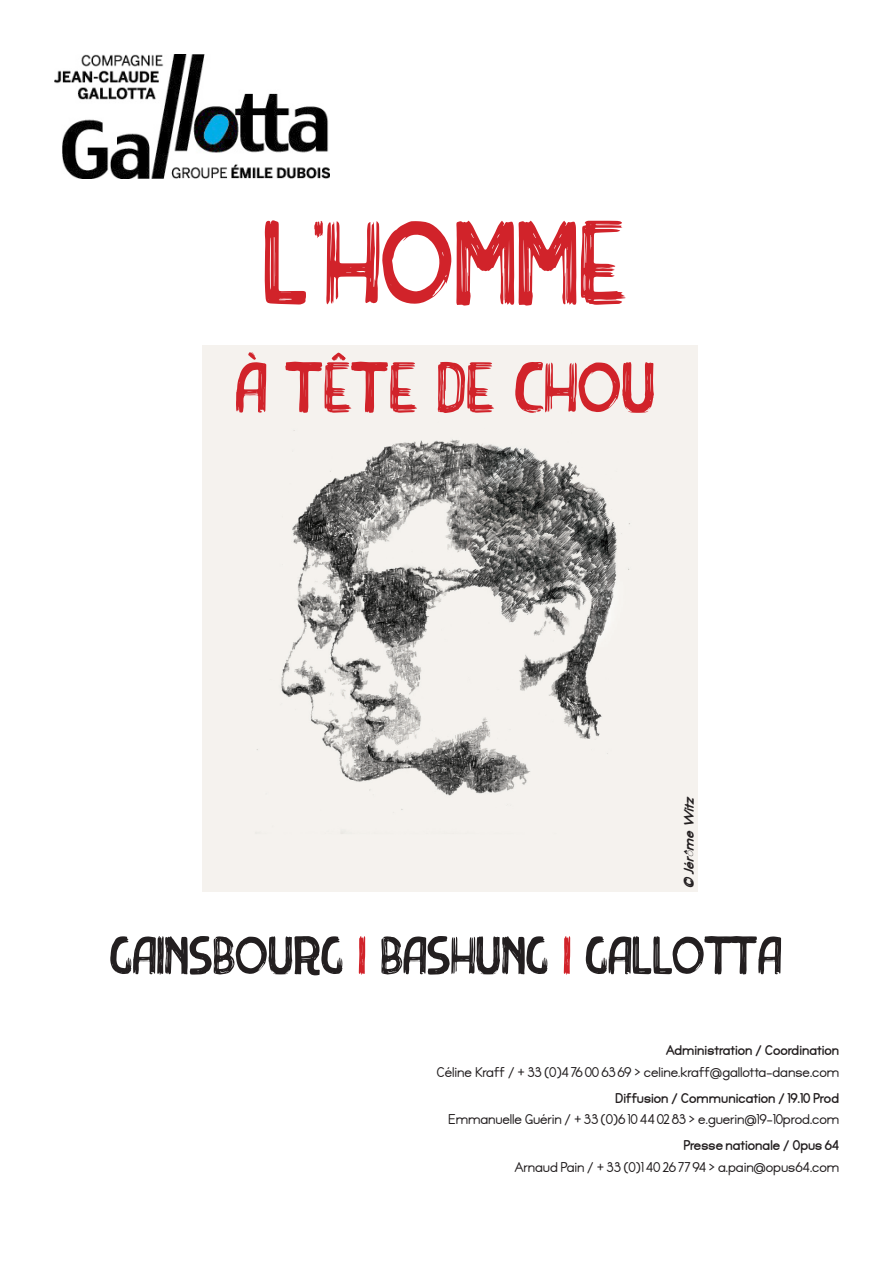
<style>
.page{position:relative;width:893px;height:1263px;background:#fff}
.page>*{position:absolute;margin:0;border:0;box-sizing:border-box;transform-origin:0 0}
.t1{font:120px "THEME";color:#d1232a}
.t2{font:72px "THEME";color:#d1232a}
.t3{font:54px "THEME";color:#231f20}
.t4{font:18px "Qualio";letter-spacing:.01em;color:#231f20}
.t5{font:18px "Qualiobold";letter-spacing:.01em;color:#231f20}
.t6{font:18px "Qualioblackitalic";color:#231f20}
.s1{color:#d1232a}
</style>
<div class="page">
<img style="left:54px;top:54px;width:275px;height:125px">
<img style="left:202px;top:345px;width:495px;height:547px">
<h1 class="t1" style="left:265px;top:214px;width:365px">L’HOMME</h1>
<h2 class="t2" style="left:236px;top:358px;width:422px">À TÊTE DE CHOU</h2>
<p class="t6" style="left:680px;top:889px;width:94px;rotate:-90deg">© Jérôme Witz</p>
<h3 class="t3" style="left:111px;top:934px;width:673px">GAINSBOURG <span class="s1">I</span> BASHUNG <span class="s1">I</span> GALLOTTA</h3>
<p class="t5" style="left:665px;top:1042px;width:175px">Administration / Coordination</p>
<p class="t4" style="left:436px;top:1063px;width:404px">Céline Kraff / + 33 (0)4 76 00 63 69 &gt; celine.kraff@gallotta-danse.com</p>
<p class="t5" style="left:615px;top:1089px;width:226px">Diffusion / Communication / 19.10 Prod</p>
<p class="t4" style="left:448px;top:1111px;width:393px">Emmanuelle Guérin / + 33 (0)6 10 44 02 83 &gt; e.guerin@19-10prod.com</p>
<p class="t5" style="left:683px;top:1137px;width:157px">Presse nationale / Opus 64</p>
<p class="t4" style="left:514px;top:1158px;width:326px">Arnaud Pain / + 33 (0)1 40 26 77 94 &gt; a.pain@opus64.com</p>
</div>
